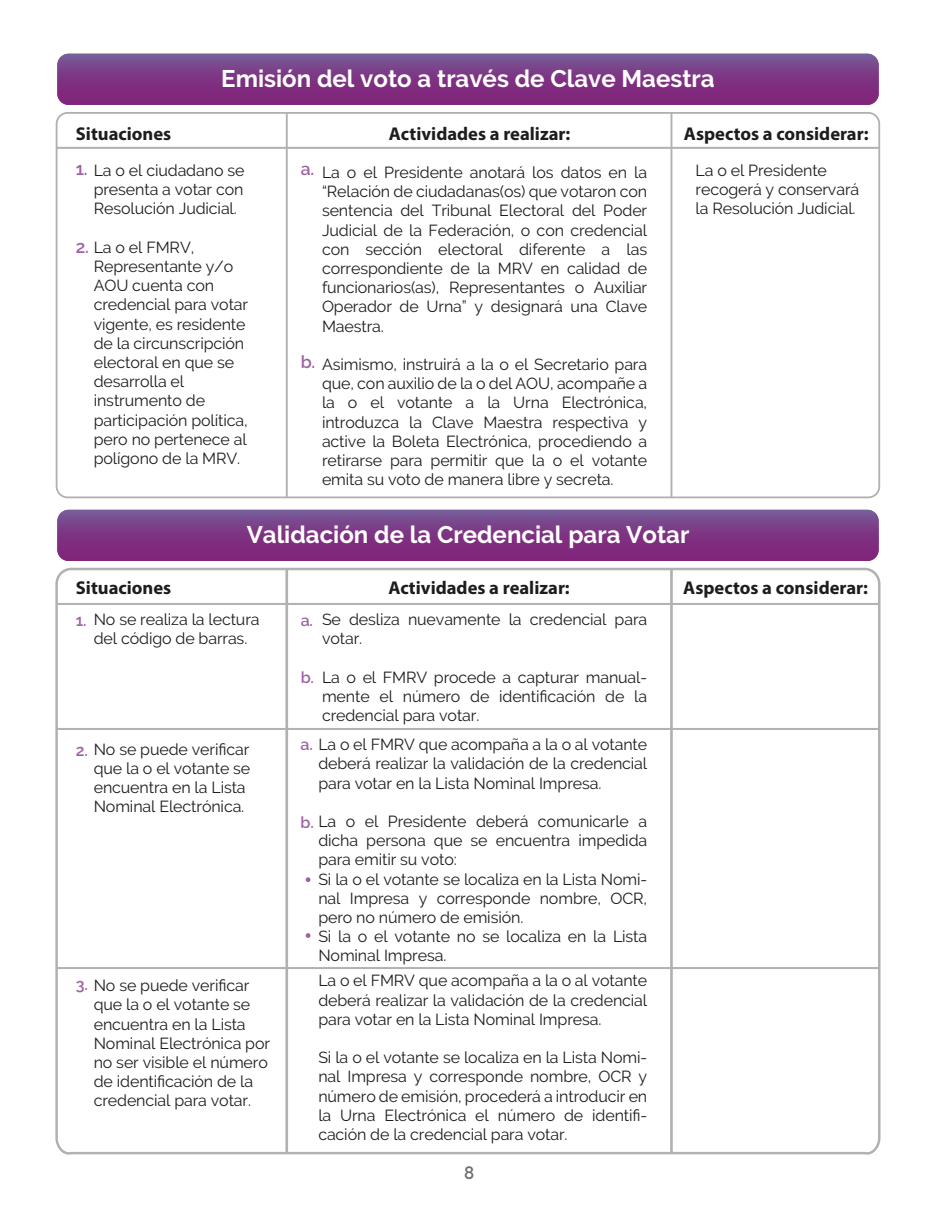
<style>
.page{position:relative;width:936px;height:1225px;background:#fff}
.page>*{position:absolute;margin:0;border:0;box-sizing:border-box;transform-origin:0 0}
.t1{font:700 24px "Raleway";color:#fff}
.t2{font:700 18.6px "Myriad Pro";color:#1d1d1b}
.t3{font:600 18px "Raleway";color:#6f6f6e;scale:.94 1}
.t4{font:600 17.6px "Raleway";color:#9f61a3}
.t5{font:16px/19.2px "Raleway";letter-spacing:-.005em;color:#1d1d1b}
.t6{font:600 16px "Raleway";color:#9f61a3}
.s1{font-weight:600;font-size:17.6px;color:#9f61a3}
.s2{font-weight:600;color:#9f61a3}
</style>
<div class="page">
<svg style="left:57px;top:510px;width:821px;height:51px;background:#7c3985"></svg>
<svg style="left:55px;top:567px;width:826px;height:588px"></svg>
<hr style="left:670px;top:569px;width:2px;height:584px;background:#b1b1b1">
<hr style="left:285px;top:569px;width:3px;height:584px;background:#b1b1b1">
<hr style="left:57px;top:603px;width:822px;height:2px;background:#b1b1b1">
<hr style="left:57px;top:728px;width:822px;height:2px;background:#b1b1b1">
<hr style="left:57px;top:967px;width:822px;height:2px;background:#b1b1b1">
<svg style="left:306px;top:877px;width:4px;height:5px"></svg>
<svg style="left:306px;top:933px;width:4px;height:5px"></svg>
<svg style="left:57px;top:53px;width:821px;height:52px;background:#7e3b87"></svg>
<div style="left:56px;top:112px;width:824px;height:386px;border:2px solid #b1b1b1;border-radius:11px"></div>
<hr style="left:670px;top:113px;width:2px;height:384px;background:#b1b1b1">
<hr style="left:286px;top:113px;width:2px;height:384px;background:#b1b1b1">
<hr style="left:57px;top:147px;width:822px;height:2px;background:#b1b1b1">
<h1 class="t1" style="left:221px;top:65px;width:495px">Emisión del voto a través de Clave Maestra</h1>
<p class="t2" style="left:76px;top:122px;width:97px">Situaciones</p>
<p class="t2" style="left:389px;top:122px;width:183px">Actividades a realizar:</p>
<p class="t2" style="left:683px;top:122px;width:186px">Aspectos a considerar:</p>
<p class="t5" style="left:76px;top:161px;width:170px"><span class="s1">1.</span> La o el ciudadano se</p>
<p class="t5" style="left:94px;top:180px;width:151px">presenta a votar con<br>Resolución Judicial.</p>
<p class="t5" style="left:76px;top:237px;width:120px"><span class="s1">2.</span> La o el FMRV,</p>
<p class="t5" style="left:94px;top:257px;width:156px">Representante y/o<br>AOU cuenta con credencial para votar vigente, es residente de la circunscripción electoral en que se desarrolla el instrumento de participación política, pero no pertenece al polígono de la MRV.</p>
<p class="t4" style="left:301px;top:159px;width:15px">a.</p>
<p class="t5" style="left:322px;top:163px;width:327px;text-align:justify">La o el Presidente anotará los datos en la “Relación de ciudadanas(os) que votaron con sentencia del Tribunal Electoral del Poder Judicial de la Federación, o con credencial con sección electoral diferente a las correspondiente de la MRV en calidad de funcionarios(as), Representantes o Auxiliar Operador de Urna” y designará una Clave Maestra.</p>
<p class="t5" style="left:322px;top:355px;width:327px;text-align:justify">Asimismo, instruirá a la o el Secretario para que, con auxilio de la o del AOU, acompañe a la o el votante a la Urna Electrónica, introduzca la Clave Maestra respectiva y active la Boleta Electrónica, procediendo a retirarse para permitir que la o el votante emita su voto de manera libre y secreta.</p>
<p class="t4" style="left:301px;top:351px;width:16px">b.</p>
<p class="t5" style="left:695px;top:161px;width:165px">La o el Presidente recogerá y conservará la Resolución Judicial.</p>
<h1 class="t1" style="left:247px;top:521px;width:444px">Validación de la Credencial para Votar</h1>
<p class="t2" style="left:76px;top:576px;width:97px">Situaciones</p>
<p class="t2" style="left:388px;top:576px;width:183px">Actividades a realizar:</p>
<p class="t2" style="left:683px;top:576px;width:186px">Aspectos a considerar:</p>
<p class="t5" style="left:76px;top:609px;width:185px;text-align:center"><span class="s2">1.</span> No se realiza la lectura del código de barras.</p>
<p class="t5" style="left:322px;top:609px;width:327px">Se desliza nuevamente la credencial para votar.</p>
<p class="t5" style="left:322px;top:667px;width:327px;text-align:justify">La o el FMRV procede a capturar manual&shy;mente el número de identificación de la credencial para votar.</p>
<p class="t5" style="left:318px;top:735px;width:330px;text-align:justify;text-indent:-18px"><span class="s2">a.</span> La o el FMRV que acompaña a la o al votante deberá realizar la validación de la credencial para votar en la Lista Nominal Impresa.</p>
<p class="t5" style="left:318px;top:811px;width:330px;text-indent:-18px"><span class="s2">b.</span> La o el Presidente deberá comunicarle a dicha persona que se encuentra impedida para emitir su voto:<br>Si la o el votante se localiza en la Lista Nomi&shy;nal Impresa y corresponde nombre, OCR, pero no número de emisión.<br>Si la o el votante no se localiza en la Lista Nominal Impresa.</p>
<p class="t6" style="left:301px;top:611px;width:14px">a.</p>
<p class="t6" style="left:301px;top:668px;width:15px">b.</p>
<p class="t5" style="left:94px;top:739px;width:158px;text-indent:-18px"><span class="s2">2.</span> No se puede verificar que la o el votante se encuentra en la Lista<br>Nominal Electrónica.</p>
<p class="t5" style="left:94px;top:975px;width:178px;text-indent:-18px"><span class="s2">3.</span> No se puede verificar que la o el votante se encuentra en la Lista<br>Nominal Electrónica por no ser visible el número de identificación de la credencial para votar.</p>
<p class="t5" style="left:318px;top:971px;width:330px;text-align:justify">La o el FMRV que acompaña a la o al votante deberá realizar la validación de la credencial para votar en la Lista Nominal Impresa.</p>
<p class="t5" style="left:318px;top:1048px;width:330px;text-align:justify">Si la o el votante se localiza en la Lista Nomi&shy;nal Impresa y corresponde nombre, OCR y número de emisión, procederá a introducir en la Urna Electrónica el número de identifi&shy;cación de la credencial para votar.</p>
<p class="t3" style="left:464px;top:1162px;width:12px">8</p>
</div>
